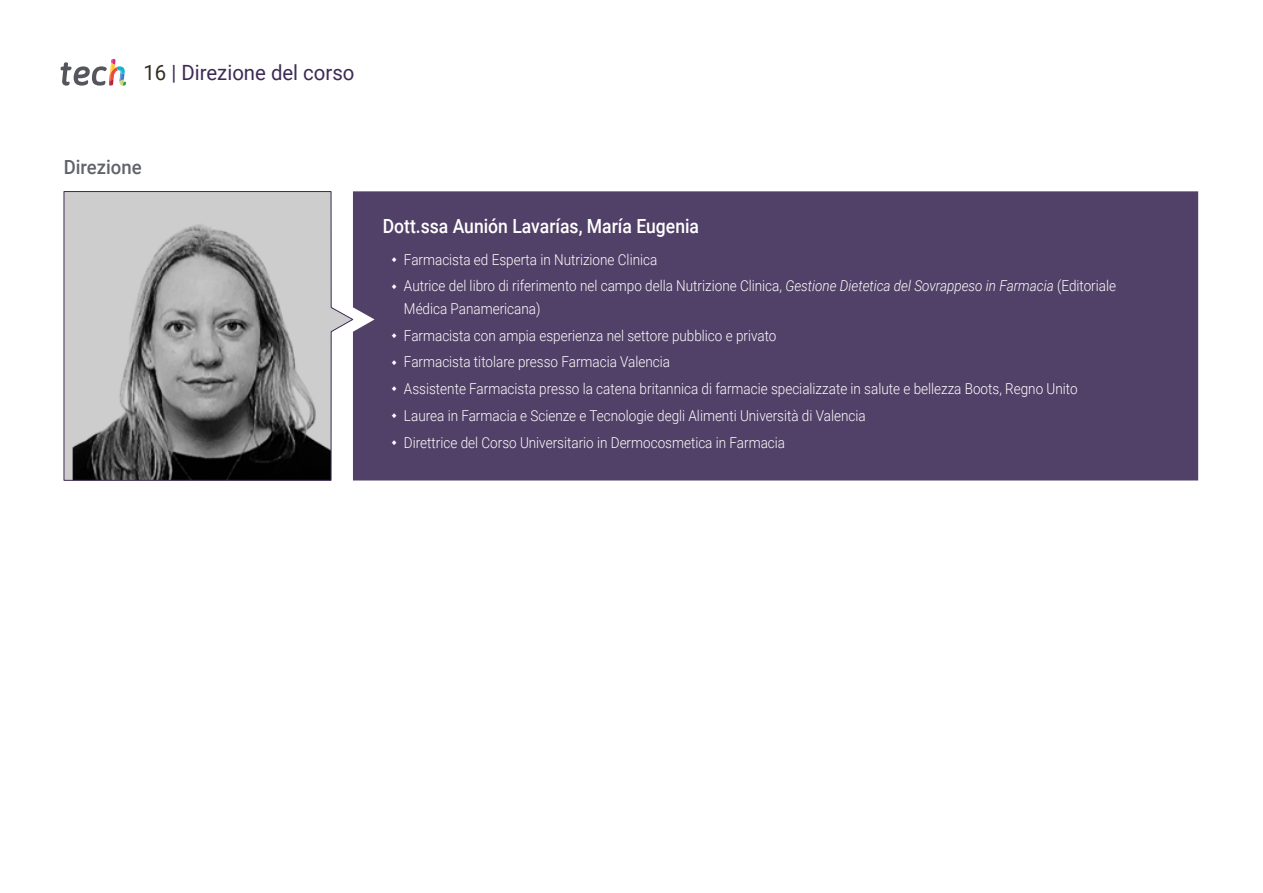
<style>
.page{position:relative;width:1263px;height:893px;background:#fff}
.page>*{position:absolute;margin:0;border:0;box-sizing:border-box;transform-origin:0 0}
.t1{font:21px "Roboto";color:#3d2b56}
.t2{font:500 19.5px "Roboto";color:#fff;scale:.9 1}
.t3{font:500 19.5px "Roboto";color:#61646a;scale:.95 1}
.t4{font:300 15px/26.7px "Roboto";color:#fff;scale:.9 1}
.s1{color:#312e20}
.s2{font-style:italic}
</style>
<div class="page">
<svg style="left:61px;top:59px;width:65px;height:27px"></svg>
<div style="left:354px;top:191px;width:844px;height:289px;background:#514067"></div>
<svg style="left:63px;top:191px;width:291px;height:290px;background:#9d9d9d"></svg>
<svg style="left:392px;top:257px;width:5px;height:5px"></svg>
<svg style="left:392px;top:284px;width:5px;height:5px"></svg>
<svg style="left:392px;top:333px;width:5px;height:5px"></svg>
<svg style="left:392px;top:360px;width:5px;height:5px"></svg>
<svg style="left:392px;top:386px;width:5px;height:5px"></svg>
<svg style="left:392px;top:413px;width:5px;height:5px"></svg>
<svg style="left:392px;top:440px;width:5px;height:5px"></svg>
<h1 class="t1" style="left:144px;top:57px;width:213px"><span class="s1">16</span> | Direzione del corso</h1>
<h2 class="t3" style="left:64px;top:154px;width:84px">Direzione</h2>
<h2 class="t2" style="left:383px;top:212px;width:353px">Dott.ssa Aunión Lavarías, María Eugenia</h2>
<p class="t4" style="left:404px;top:245px;width:793px">Farmacista ed Esperta in Nutrizione Clinica<br>Autrice del libro di riferimento nel campo della Nutrizione Clinica, <span class="s2">Gestione Dietetica del Sovrappeso in Farmacia</span> (Editoriale</p>
<p class="t4" style="left:404px;top:294px;width:750px">Médica Panamericana)<br>Farmacista con ampia esperienza nel settore pubblico e privato<br>Farmacista titolare presso Farmacia Valencia<br>Assistente Farmacista presso la catena britannica di farmacie specializzate in salute e bellezza Boots, Regno Unito Laurea in Farmacia e Scienze e Tecnologie degli Alimenti Università di Valencia<br>Direttrice del Corso Universitario in Dermocosmetica in Farmacia</p>
</div>
